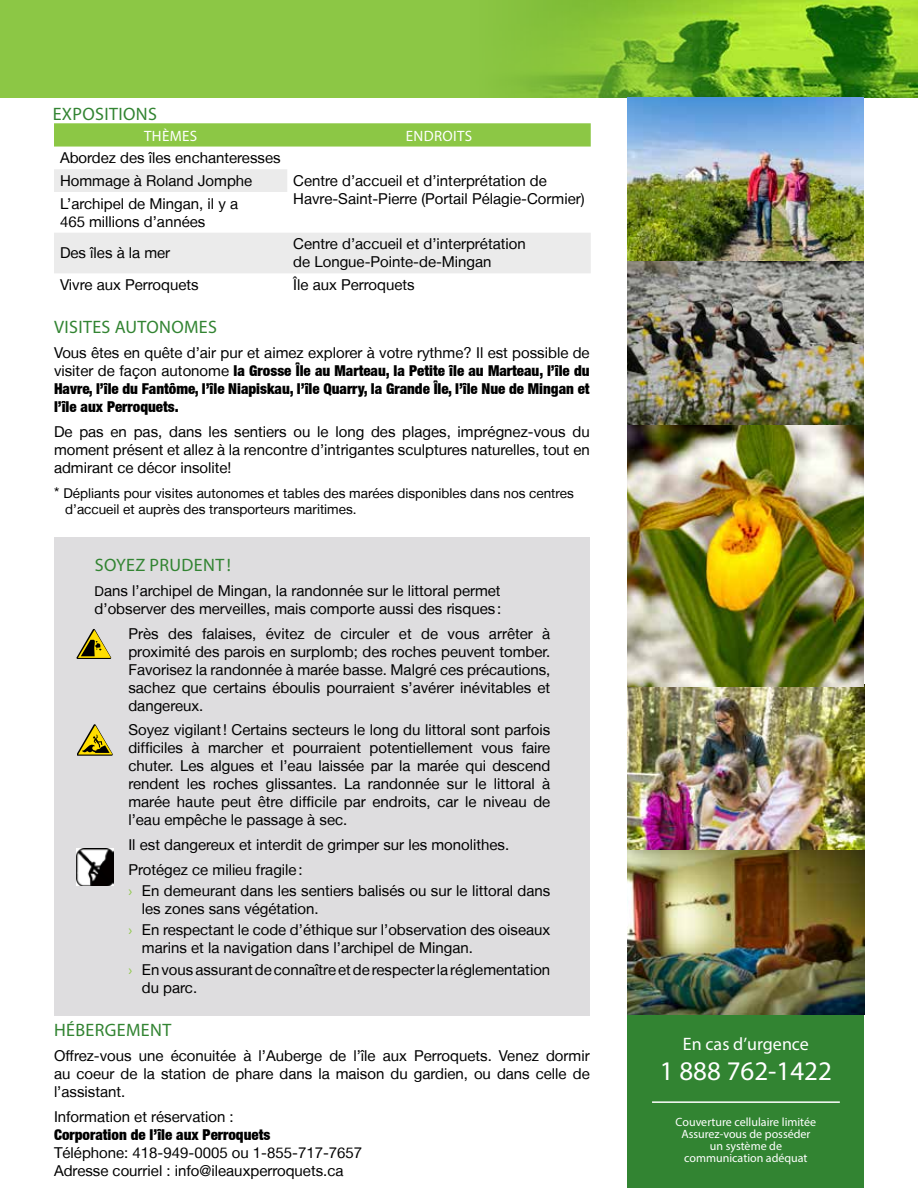
<style>
.page{position:relative;width:918px;height:1188px;background:#fff}
.page>*{position:absolute;margin:0;border:0;box-sizing:border-box;transform-origin:0 0}
.t1{font:27px "Myriad Pro";color:#fff}
.t2{font:18px "Myriad Pro";letter-spacing:.02em;color:#328432}
.t3{font:18px "Myriad Pro";color:#fff}
.t4{font:15px/18px "Helvetica Neue LT";color:#000}
.t5{font:900 condensed 15px/18px "Helvetica Neue";color:#000;text-align:justify}
.t6{font:15px "Myriad Pro";letter-spacing:.02em;color:#fff}
.t7{font:13.5px/16.2px "Helvetica Neue LT";color:#000}
.t8{font:12px/12px "Myriad Pro";color:#fff;text-align:center}
.s1{font-family:"Helvetica Neue LT";font-weight:400;font-stretch:normal}
.s2{font-size:15px}
.s3{font-size:13.5px}
.s4{font-family:"Myriad Pro";color:#8cc745}
</style>
<div class="page">
<div style="left:54px;top:537px;width:536px;height:479px;background:#dedddf"></div>
<svg style="left:77px;top:629px;width:35px;height:30px"></svg>
<svg style="left:77px;top:724px;width:36px;height:32px"></svg>
<img style="left:76px;top:848px;width:37px;height:37px">
<div style="left:628px;top:1014px;width:236px;height:174px;background:#328432"></div>
<hr style="left:652px;top:1101px;width:188px;height:2px;background:#fff">
<img style="left:733px;top:0;width:185px;height:98px">
<svg style="left:0;top:0;width:733px;height:98px;background:#86c23e"></svg>
<svg style="left:54px;top:123px;width:537px;height:24px;background:#8fc84a"></svg>
<svg style="left:54px;top:169px;width:537px;height:104px"></svg>
<img style="left:628px;top:98px;width:237px;height:916px">
<p class="t2" style="left:53px;top:103px;width:106px">Expositions</p>
<p class="t6" style="left:144px;top:126px;width:54px">Thèmes</p>
<p class="t6" style="left:406px;top:126px;width:68px">Endroits</p>
<p class="t4" style="left:60px;top:149px;width:222px">Abordez des îles enchanteresses</p>
<p class="t4" style="left:293px;top:171px;width:293px">Centre d’accueil et d’interprétation de<br>Havre-Saint-Pierre (Portail Pélagie-Cormier)</p>
<p class="t4" style="left:60px;top:169px;width:194px;line-height:22.6px">Hommage à Roland Jomphe<br>L’archipel de Mingan, il y a</p>
<p class="t4" style="left:60px;top:205px;width:147px;line-height:31.7px">465 millions d’années<br>Des îles à la mer</p>
<p class="t4" style="left:293px;top:235px;width:234px">Centre d’accueil et d’interprétation de Longue-Pointe-de-Mingan</p>
<p class="t4" style="left:60px;top:276px;width:140px">Vivre aux Perroquets</p>
<p class="t4" style="left:293px;top:276px;width:123px">Île aux Perroquets</p>
<p class="t2" style="left:54px;top:316px;width:9px">VISITES</p>
<p class="t2" style="left:115px;top:316px;width:24px">AUTONO</p>
<p class="t2" style="left:184px;top:316px;width:24px">MES</p>
<p class="t4" style="left:54px;top:344px;width:537px">Vous êtes en quête d’air pur et aimez explorer à votre rythme? Il est possible de</p>
<p class="t5" style="left:54px;top:361px;width:537px"><span class="s1">visiter de façon autonome</span> la Grosse Île au Marteau, la Petite île au Marteau, l’île du Havre, l’île du Fantôme, l’île Niapiskau, l’île Quarry, la Grande Île, l’île Nue de Mingan et l’île aux Perroquets.</p>
<p class="t4" style="left:54px;top:422px;width:537px;text-align:justify">De pas en pas, dans les sentiers ou le long des plages, imprégnez-vous du moment présent et allez à la rencontre d’intrigantes sculptures naturelles, tout en admirant ce décor insolite!</p>
<p class="t7" style="left:65px;top:484px;width:510px;text-indent:-11px"><span class="s2">*</span> Dépliants pour visites autonomes et tables des marées disponibles dans nos centres d’accueil et auprès des transporteurs maritimes.</p>
<p class="t2" style="left:95px;top:554px;width:138px">Soyez Prudent !</p>
<p class="t4" style="left:95px;top:581px;width:408px"><span class="s3">D</span>ans l’archipel de Mingan, la randonnée sur le littoral permet d’observer des merveilles, mais comporte aussi des risques:</p>
<p class="t4" style="left:128px;top:624px;width:423px;text-align:justify">Près des falaises, évitez de circuler et de vous arrêter à proximité des parois en surplomb; des roches peuvent tomber.<br>Favorisez la randonnée à marée basse. Malgré ces précautions, sachez que certains éboulis pourraient s’avérer inévitables et dangereux.</p>
<p class="t4" style="left:128px;top:721px;width:423px;text-align:justify">Soyez vigilant! Certains secteurs le long du littoral sont parfois difficiles à marcher et pourraient potentiellement vous faire chuter. Les algues et l’eau laissée par la marée qui descend rendent les roches glissantes. La randonnée sur le littoral à marée haute peut être difficile par endroits, car le niveau de l’eau empêche le passage à sec.</p>
<p class="t4" style="left:128px;top:832px;width:382px;line-height:24.8px">Il est dangereux et interdit de grimper sur les monolithes.<br>Protégez ce milieu fragile:</p>
<p class="t4" style="left:142px;top:882px;width:410px;text-indent:-14px"><span class="s4">›</span> En demeurant dans les sentiers balisés ou sur le littoral dans les zones sans végétation.</p>
<p class="t4" style="left:142px;top:921px;width:410px;text-indent:-13px"><span class="s4">›</span> En respectant le code d’éthique sur l’observation des oiseaux marins et la navigation dans l’archipel de Mingan.</p>
<p class="t4" style="left:142px;top:960px;width:410px;text-indent:-14px"><span class="s4">›</span> En vous assurant de connaître et de respecter la réglementation du parc.</p>
<p class="t2" style="left:54px;top:1019px;width:119px">hébergement</p>
<p class="t4" style="left:54px;top:1046px;width:537px;text-align:justify">Offrez-vous une éconuitée à l’Auberge de l’île aux Perroquets. Venez dormir au coeur de la station de phare dans la maison du gardien, ou dans celle de l’assistant.</p>
<p class="t4" style="left:54px;top:1107px;width:181px">Information et réservation :</p>
<p class="t5" style="left:54px;top:1125px;width:218px">Corporation de l’île aux Perroquets</p>
<p class="t4" style="left:54px;top:1143px;width:310px">Téléphone: 418-949-0005 ou 1-855-717-7657<br>Adresse courriel : info@ileauxperroquets.ca</p>
<p class="t3" style="left:683px;top:1033px;width:128px">En cas d’urgence</p>
<h1 class="t1" style="left:660px;top:1054px;width:174px">1 888 762-1422</h1>
<p class="t8" style="left:676px;top:1115px;width:142px">Couverture cellulaire limitée<br>Assurez-vous de posséder un système de communication adéquat</p>
</div>
